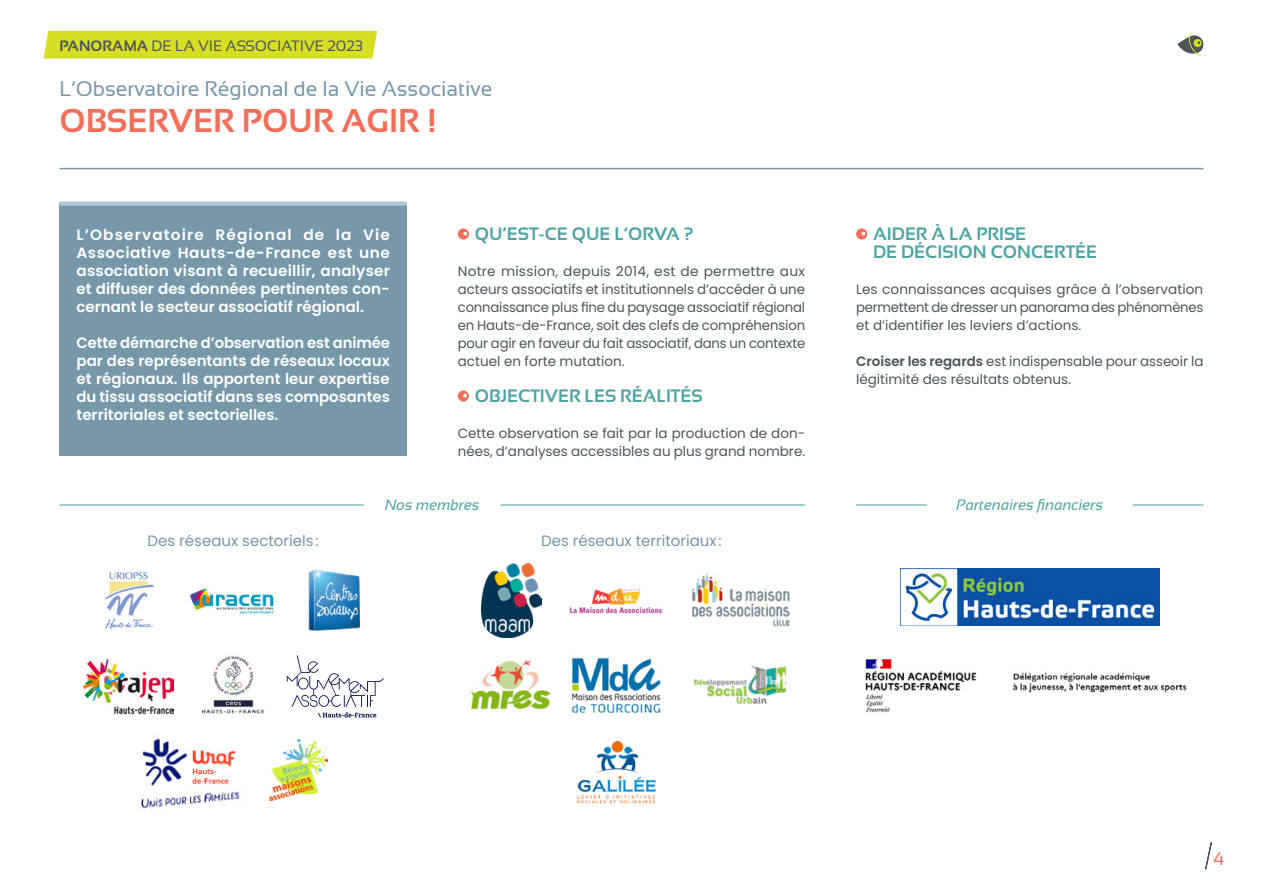
<style>
.page{position:relative;width:1263px;height:893px;background:#fff}
.page>*{position:absolute;margin:0;border:0;box-sizing:border-box;transform-origin:0 0}
.t1{font:700 33px "Sansation";color:#f36e5b}
.t2{font:21px "Sansation";color:#7698a9}
.t3{font:700 18px/18px "Sansation";color:#4fa4a4}
.t4{font:18px "Sansation";color:#f36e5b}
.t5{font:600 15px/18px "Poppins";color:#fff;text-align:justify}
.t6{font:15px "Poppins";color:#7698a9}
.t7{font:italic 15px "Sansation";color:#4fa4a4}
.t8{font:15px "Sansation";color:#4d555b}
.t9{font:13.5px/18px "Poppins";color:#4d555b;text-align:justify}
.s1{font-weight:700}
.s2{font-weight:600}
</style>
<div class="page">
<svg style="left:1205px;top:842px;width:7px;height:28px"></svg>
<div style="left:60px;top:204px;width:347px;height:252px;background:#7698a9"></div>
<div style="left:60px;top:201px;width:347px;height:5px;background:#b1c7d3"></div>
<img style="left:900px;top:568px;width:259px;height:58px">
<img style="left:866px;top:659px;width:321px;height:54px">
<svg style="left:1177px;top:33px;width:27px;height:23px"></svg>
<hr style="left:60px;top:168px;width:1143px;height:1px;background:#7698a9">
<hr style="left:501px;top:504px;width:304px;height:1px;background:#4fa4a4">
<hr style="left:856px;top:504px;width:71px;height:1px;background:#4fa4a4">
<hr style="left:1132px;top:504px;width:71px;height:1px;background:#4fa4a4">
<hr style="left:60px;top:504px;width:304px;height:1px;background:#4fa4a4">
<img style="left:470px;top:659px;width:81px;height:53px">
<img style="left:576px;top:740px;width:80px;height:65px">
<img style="left:692px;top:572px;width:98px;height:55px">
<img style="left:569px;top:587px;width:94px;height:27px">
<img style="left:571px;top:657px;width:91px;height:57px">
<img style="left:693px;top:665px;width:94px;height:39px">
<img style="left:481px;top:564px;width:60px;height:74px">
<img style="left:189px;top:588px;width:85px;height:27px">
<img style="left:105px;top:572px;width:49px;height:58px">
<img style="left:308px;top:570px;width:53px;height:60px">
<img style="left:84px;top:658px;width:90px;height:57px">
<img style="left:202px;top:656px;width:62px;height:58px">
<svg style="left:287px;top:655px;width:97px;height:62px"></svg>
<img style="left:140px;top:738px;width:101px;height:73px">
<img style="left:270px;top:739px;width:57px;height:62px">
<svg style="left:856px;top:228px;width:12px;height:12px"></svg>
<svg style="left:457px;top:228px;width:12px;height:12px"></svg>
<svg style="left:457px;top:390px;width:12px;height:12px"></svg>
<div style="left:44px;top:31px;width:333px;height:27px;background:#d7df23"></div>
<p class="t8" style="left:60px;top:37px;width:305px"><span class="s1">PANORAMA</span> DE LA VIE ASSOCIATIVE 2023</p>
<h2 class="t2" style="left:60px;top:77px;width:434px">L’Observatoire Régional de la Vie Associative</h2>
<h1 class="t1" style="left:60px;top:102px;width:379px">OBSERVER POUR AGIR !</h1>
<p class="t5" style="left:77px;top:225px;width:315px">L’Observatoire Régional de la Vie Associative Hauts-de-France est une association visant à recueillir, analyser et diffuser des données pertinentes con&shy;cernant le secteur associatif régional.</p>
<p class="t5" style="left:77px;top:333px;width:315px">Cette démarche d’observation est animée par des représentants de réseaux locaux et régionaux. Ils apportent leur expertise du tissu associatif dans ses composantes territoriales et sectorielles.</p>
<h3 class="t3" style="left:475px;top:224px;width:220px">QU’EST-CE QUE L’ORVA ?</h3>
<p class="t9" style="left:458px;top:262px;width:349px">Notre mission, depuis 2014, est de permettre aux acteurs associatifs et institutionnels d’accéder à une connaissance plus fine du paysage associatif régional en Hauts-de-France, soit des clefs de compréhension pour agir en faveur du fait associatif, dans un contexte actuel en forte mutation.</p>
<h3 class="t3" style="left:475px;top:386px;width:229px">OBJECTIVER LES RÉALITÉS</h3>
<p class="t9" style="left:458px;top:424px;width:349px">Cette observation se fait par la production de don&shy;nées, d’analyses accessibles au plus grand nombre.</p>
<h3 class="t3" style="left:873px;top:224px;width:225px">AIDER À LA PRISE<br>DE DÉCISION CONCERTÉE</h3>
<p class="t9" style="left:856px;top:280px;width:349px">Les connaissances acquises grâce à l’observation permettent de dresser un panorama des phénomènes et d’identifier les leviers d’actions.</p>
<p class="t9" style="left:856px;top:352px;width:349px"><span class="s2">Croiser les regards</span> est indispensable pour asseoir la légitimité des résultats obtenus.</p>
<p class="t7" style="left:385px;top:496px;width:96px">Nos membres</p>
<p class="t7" style="left:956px;top:496px;width:148px">Partenaires financiers</p>
<p class="t6" style="left:148px;top:532px;width:173px">Des réseaux sectoriels:</p>
<p class="t6" style="left:541px;top:532px;width:182px">Des réseaux territoriaux :</p>
<h3 class="t4" style="left:1213px;top:848px;width:12px">4</h3>
</div>
